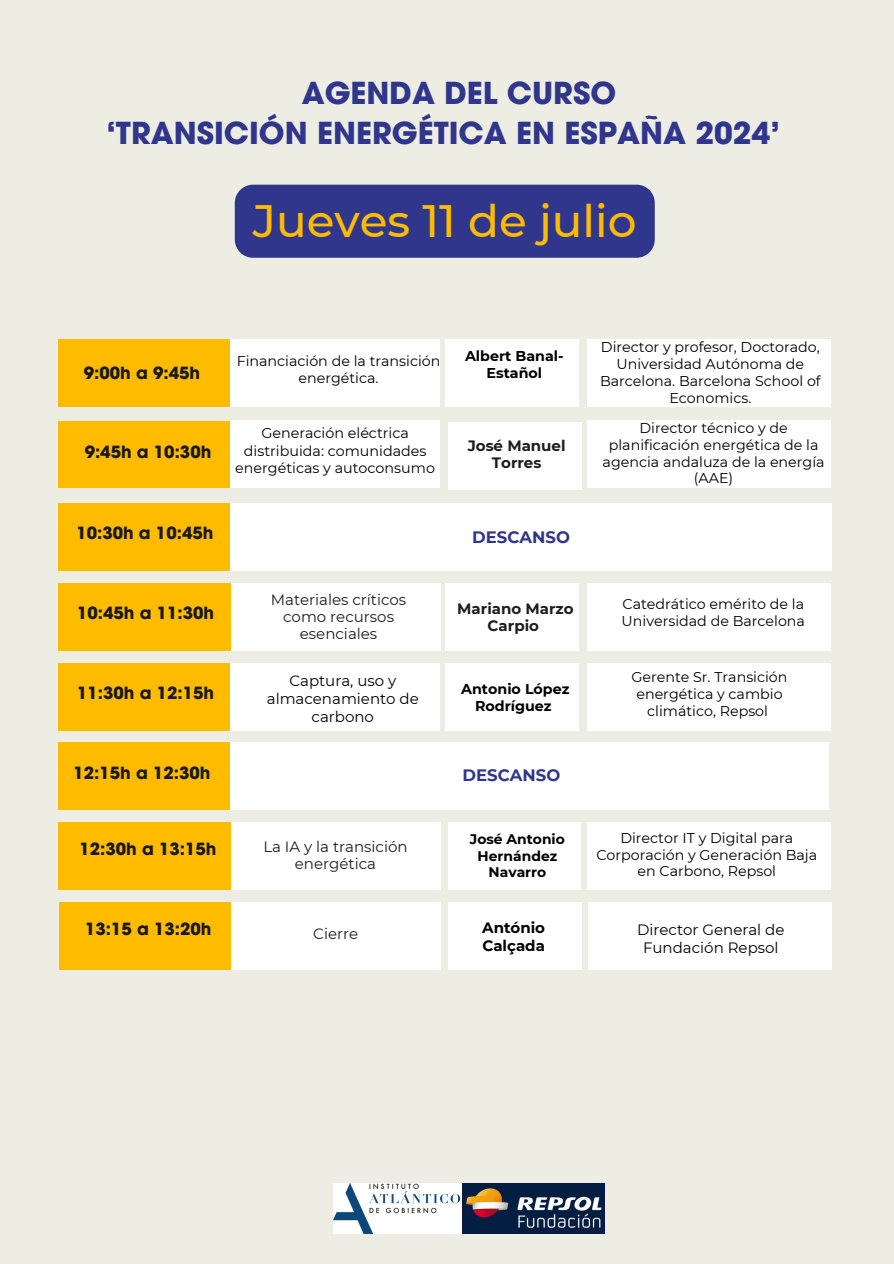
<style>
.page{position:relative;width:894px;height:1264px;background:#fff}
.page>*{position:absolute;margin:0;border:0;box-sizing:border-box;transform-origin:0 0}
.t1{font:500 45.3px "Montserrat";color:#fb0}
.t2{font:700 30.3px "ITC Avant Garde Pro";color:#30368c}
.t3{font:700 16.8px "ITC Avant Garde Pro";color:#191919}
.t4{font:700 16.5px "Montserrat";color:#30368c}
.t5{font:15px/16.8px "Montserrat";color:#1d1d1b;text-align:center}
.t6{font:15px/18px "Montserrat";color:#000;text-align:center}
.t7{font:700 15px/16.8px "Montserrat";color:#1d1d1b;text-align:center}
.t8{font:700 15px/18px "Montserrat";color:#000}
.t9{font:14.25px/16.8px "Montserrat";color:#000;text-align:center}
.t10{font:700 14.25px/16.8px "Montserrat";color:#000;text-align:center}
.t11{font:700 13.95px/16.6px "Montserrat";color:#000;text-align:center}
</style>
<div class="page">
<div style="left:0;top:0;width:893px;height:1263px;background:#edede4"></div>
<div style="left:58px;top:421px;width:172px;height:67px;background:#fb0"></div>
<div style="left:58px;top:503px;width:172px;height:67px;background:#fb0"></div>
<div style="left:58px;top:583px;width:172px;height:67px;background:#fb0"></div>
<div style="left:58px;top:662px;width:172px;height:68px;background:#fb0"></div>
<div style="left:58px;top:742px;width:172px;height:68px;background:#fb0"></div>
<div style="left:59px;top:822px;width:172px;height:68px;background:#fb0"></div>
<div style="left:230px;top:420px;width:210px;height:68px;background:#fff"></div>
<div style="left:448px;top:422px;width:133px;height:67px;background:#fff"></div>
<div style="left:587px;top:420px;width:243px;height:68px;background:#fff"></div>
<div style="left:230px;top:583px;width:210px;height:67px;background:#fff"></div>
<div style="left:445px;top:583px;width:133px;height:67px;background:#fff"></div>
<div style="left:587px;top:583px;width:243px;height:67px;background:#fff"></div>
<div style="left:231px;top:822px;width:209px;height:68px;background:#fff"></div>
<div style="left:447px;top:822px;width:133px;height:68px;background:#fff"></div>
<div style="left:587px;top:822px;width:244px;height:68px;background:#fff"></div>
<div style="left:58px;top:339px;width:172px;height:68px;background:#fb0"></div>
<div style="left:230px;top:339px;width:210px;height:68px;background:#fff"></div>
<div style="left:445px;top:339px;width:133px;height:68px;background:#fff"></div>
<div style="left:587px;top:339px;width:243px;height:68px;background:#fff"></div>
<div style="left:230px;top:503px;width:601px;height:67px;background:#fff"></div>
<div style="left:230px;top:662px;width:210px;height:68px;background:#fff"></div>
<div style="left:445px;top:662px;width:133px;height:68px;background:#fff"></div>
<div style="left:587px;top:662px;width:243px;height:68px;background:#fff"></div>
<div style="left:230px;top:742px;width:598px;height:68px;background:#fff"></div>
<div style="left:59px;top:902px;width:172px;height:68px;background:#fb0"></div>
<div style="left:231px;top:902px;width:210px;height:68px;background:#fff"></div>
<div style="left:448px;top:902px;width:133px;height:68px;background:#fff"></div>
<div style="left:588px;top:902px;width:243px;height:68px;background:#fff"></div>
<div style="left:235px;top:185px;width:419px;height:73px;background:#30368c"></div>
<img style="left:333px;top:1183px;width:271px;height:50px">
<h4 class="t2" style="left:301px;top:81px;width:316px">AGENDA DEL CURSO</h4>
<p class="t2" style="left:106px;top:121px;width:674px">‘TRANSICIÓN ENERGÉTICA EN ESPAÑA 2024’</p>
<h5 class="t1" style="left:253px;top:193px;width:385px">Jueves 11 de julio</h5>
<h1 class="t3" style="left:84px;top:367px;width:118px">9:00h a 9:45h</h1>
<p class="t9" style="left:237px;top:352px;width:205px">Financiación de la transición energética.</p>
<h5 class="t10" style="left:465px;top:347px;width:100px">Albert Banal-<br>Estañol</h5>
<p class="t9" style="left:600px;top:338px;width:222px">Director y profesor, Doctorado,<br>Universidad Autónoma de<br>Barcelona. Barcelona School of<br>Economics.</p>
<h4 class="t3" style="left:85px;top:445px;width:128px">9:45h a 10:30h</h4>
<h2 class="t9" style="left:235px;top:425px;width:201px">Generación eléctrica distribuida: comunidades energéticas y autoconsumo</h2>
<h2 class="t9" style="left:602px;top:419px;width:223px">Director técnico y de planificación energética de la agencia andaluza de la energía (AAE)</h2>
<p class="t7" style="left:467px;top:437px;width:99px">José Manuel<br>Torres</p>
<h4 class="t3" style="left:76px;top:527px;width:138px">10:30h a 10:45h</h4>
<p class="t4" style="left:472px;top:527px;width:99px">DESCANSO</p>
<p class="t3" style="left:77px;top:606px;width:138px">10:45h a 11:30h</p>
<p class="t5" style="left:271px;top:591px;width:137px">Materiales críticos como recursos esenciales</p>
<h3 class="t7" style="left:457px;top:600px;width:118px">Mariano Marzo<br>Carpio</h3>
<h4 class="t9" style="left:621px;top:595px;width:185px;text-align:left">Catedrático emérito de la<br>Universidad de Barcelona</h4>
<p class="t3" style="left:77px;top:686px;width:138px">11:30h a 12:15h</p>
<p class="t6" style="left:267px;top:672px;width:153px">Captura, uso y almacenamiento de carbono</p>
<p class="t10" style="left:461px;top:680px;width:110px">Antonio López<br>Rodríguez</p>
<h4 class="t9" style="left:631px;top:668px;width:158px">Gerente Sr. Transición energética y cambio climático, Repsol</h4>
<p class="t3" style="left:73px;top:766px;width:138px">12:15h a 12:30h</p>
<h5 class="t4" style="left:462px;top:765px;width:99px">DESCANSO</h5>
<h5 class="t3" style="left:79px;top:842px;width:138px">12:30h a 13:15h</h5>
<h5 class="t5" style="left:263px;top:838px;width:146px">La IA y la transición energética</h5>
<h4 class="t11" style="left:470px;top:830px;width:96px">José Antonio<br>Hernández<br>Navarro</h4>
<p class="t9" style="left:596px;top:829px;width:222px">Director IT y Digital para<br>Corporación y Generación Baja en Carbono, Repsol</p>
<h3 class="t3" style="left:85px;top:922px;width:128px">13:15 a 13:20h</h3>
<h4 class="t5" style="left:313px;top:924px;width:46px">Cierre</h4>
<h4 class="t8" style="left:482px;top:918px;width:64px">António<br>Calçada</h4>
<p class="t6" style="left:637px;top:921px;width:149px;line-height:17.4px">Director General de<br>Fundación Repsol</p>
</div>
